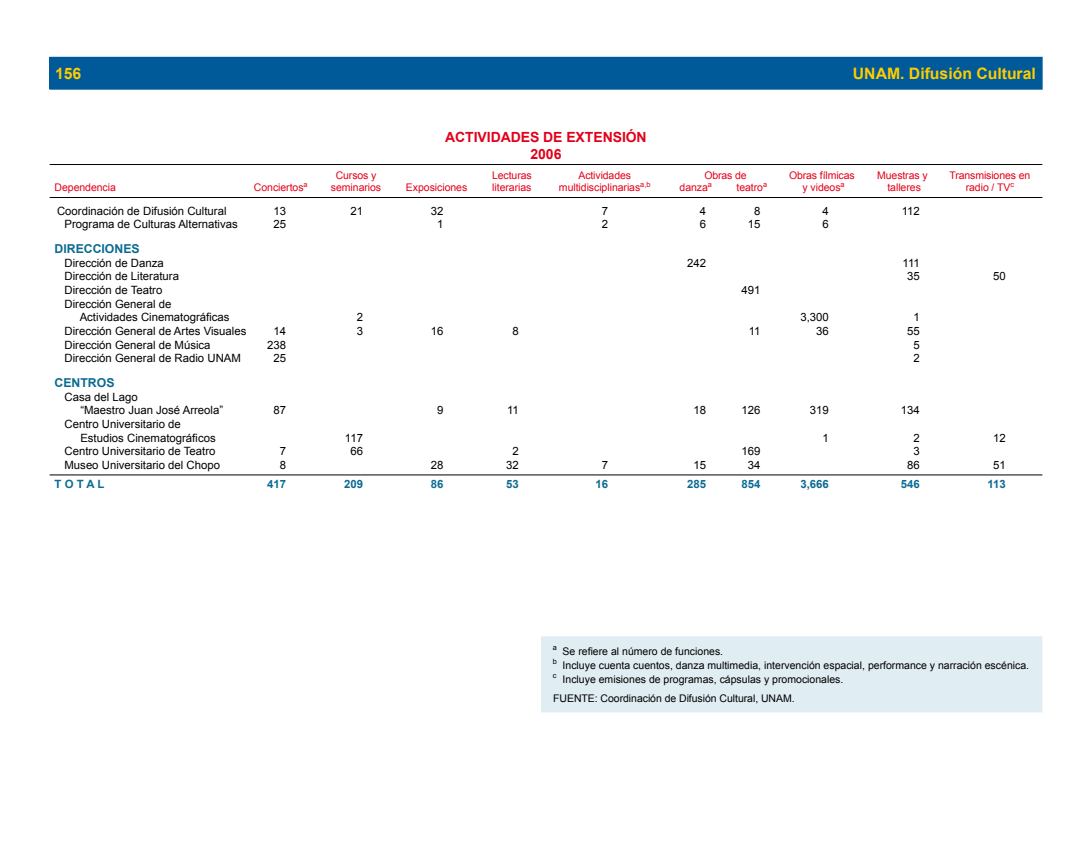
<style>
.page{position:relative;width:1092px;height:844px;background:#fff}
.page>*{position:absolute;margin:0;border:0;box-sizing:border-box;transform-origin:0 0}
.t1{font:700 15.75px "Arial";color:#fecc00}
.t2{font:700 14px/16.8px "Arial";letter-spacing:-.005em;color:#e2001a;text-align:center}
.t3{font:700 12.25px "Arial";color:#0b6b91}
.t4{font:11.38px/13.7px "Arial";color:#000}
.t5{font:700 11.38px "Arial";color:#0b6b91}
.t6{font:10.5px/14.2px "Arial";color:#000}
.t7{font:10.5px "Arial";letter-spacing:-.005em;color:#e2001a}
.t8{font:7.35px "Arial";color:#e2001a}
</style>
<div class="page">
<div style="left:50px;top:57px;width:992px;height:32px;background:#005998"></div>
<div style="left:542px;top:637px;width:499px;height:74px;background:#e0edf3"></div>
<div style="left:541px;top:636px;width:501px;height:76px;border:2px solid #e0edf3"></div>
<hr style="left:50px;top:164px;width:992px;height:1px;background:#000">
<hr style="left:50px;top:197px;width:992px;height:1px;background:#000">
<hr style="left:50px;top:474px;width:992px;height:1px;background:#000">
<h1 class="t1" style="left:55px;top:65px;width:28px">156</h1>
<h1 class="t1" style="left:852px;top:65px;width:184px">UNAM. Difusión Cultural</h1>
<p class="t2" style="left:445px;top:128px;width:203px">ACTIVIDADES DE EXTENSIÓN<br>2006</p>
<p class="t7" style="left:336px;top:169px;width:42px">Cursos y</p>
<p class="t7" style="left:492px;top:169px;width:41px">Lecturas</p>
<p class="t7" style="left:578px;top:169px;width:54px">Actividades</p>
<p class="t7" style="left:704px;top:169px;width:44px">Obras de</p>
<p class="t7" style="left:789px;top:169px;width:67px">Obras fílmicas</p>
<p class="t7" style="left:877px;top:169px;width:52px">Muestras y</p>
<p class="t7" style="left:949px;top:169px;width:82px">Transmisiones en</p>
<p class="t7" style="left:55px;top:182px;width:63px">Dependencia</p>
<p class="t7" style="left:254px;top:182px;width:51px">Conciertos</p>
<p class="t8" style="left:303px;top:180px;width:6px">a</p>
<p class="t7" style="left:331px;top:182px;width:52px">seminarios</p>
<p class="t7" style="left:406px;top:182px;width:63px">Exposiciones</p>
<p class="t7" style="left:492px;top:182px;width:41px">literarias</p>
<p class="t7" style="left:559px;top:182px;width:93px">multidisciplinarias<sup>a,b</sup></p>
<p class="t7" style="left:679px;top:182px;width:34px">danza<sup>a</sup></p>
<p class="t7" style="left:736px;top:182px;width:32px">teatro<sup>a</sup></p>
<p class="t7" style="left:802px;top:182px;width:44px">y videos<sup>a</sup></p>
<p class="t7" style="left:887px;top:182px;width:35px">talleres</p>
<p class="t7" style="left:965px;top:182px;width:50px">radio / TV<sup>c</sup></p>
<p class="t4" style="left:57px;top:204px;width:171px">Coordinación de Difusión Cultural</p>
<p class="t4" style="left:273px;top:204px;width:14px">13</p>
<p class="t4" style="left:350px;top:204px;width:14px">21</p>
<p class="t4" style="left:431px;top:204px;width:14px">32</p>
<p class="t4" style="left:602px;top:204px;width:8px">7</p>
<p class="t4" style="left:700px;top:204px;width:8px">4</p>
<p class="t4" style="left:754px;top:204px;width:8px">8</p>
<p class="t4" style="left:822px;top:204px;width:8px">4</p>
<p class="t4" style="left:901px;top:204px;width:20px">112</p>
<p class="t4" style="left:64px;top:217px;width:175px">Programa de Culturas Alternativas</p>
<p class="t4" style="left:273px;top:217px;width:14px">25</p>
<p class="t4" style="left:437px;top:217px;width:8px">1</p>
<p class="t4" style="left:602px;top:217px;width:8px">2</p>
<p class="t4" style="left:700px;top:217px;width:8px">6</p>
<p class="t4" style="left:747px;top:217px;width:14px">15</p>
<p class="t4" style="left:822px;top:217px;width:8px">6</p>
<p class="t3" style="left:55px;top:242px;width:87px">DIRECCIONES</p>
<p class="t4" style="left:64px;top:256px;width:101px">Dirección de Danza</p>
<p class="t4" style="left:687px;top:256px;width:20px">242</p>
<p class="t4" style="left:902px;top:256px;width:19px">111</p>
<p class="t4" style="left:64px;top:269px;width:116px">Dirección de Literatura</p>
<p class="t4" style="left:907px;top:269px;width:14px">35</p>
<p class="t4" style="left:992px;top:269px;width:14px">50</p>
<p class="t4" style="left:64px;top:283px;width:99px">Dirección de Teatro</p>
<p class="t4" style="left:741px;top:283px;width:20px">491</p>
<p class="t4" style="left:80px;top:297px;width:151px;text-indent:-15px">Dirección General de<br>Actividades Cinematográficas</p>
<p class="t4" style="left:357px;top:310px;width:8px">2</p>
<p class="t4" style="left:800px;top:310px;width:30px">3,300</p>
<p class="t4" style="left:913px;top:310px;width:8px">1</p>
<p class="t4" style="left:64px;top:324px;width:183px">Dirección General de Artes Visuales</p>
<p class="t4" style="left:273px;top:324px;width:14px">14</p>
<p class="t4" style="left:357px;top:324px;width:8px">3</p>
<p class="t4" style="left:431px;top:324px;width:14px">16</p>
<p class="t4" style="left:512px;top:324px;width:8px">8</p>
<p class="t4" style="left:748px;top:324px;width:13px">11</p>
<p class="t4" style="left:816px;top:324px;width:14px">36</p>
<p class="t4" style="left:907px;top:324px;width:14px">55</p>
<p class="t4" style="left:64px;top:338px;width:148px">Dirección General de Música</p>
<p class="t4" style="left:267px;top:338px;width:20px">238</p>
<p class="t4" style="left:913px;top:338px;width:8px">5</p>
<p class="t4" style="left:64px;top:351px;width:178px">Dirección General de Radio UNAM</p>
<p class="t4" style="left:273px;top:351px;width:14px">25</p>
<p class="t4" style="left:913px;top:351px;width:8px">2</p>
<p class="t3" style="left:55px;top:375px;width:61px">CENTROS</p>
<p class="t4" style="left:80px;top:389px;width:144px;text-indent:-16px">Casa del Lago<br>“Maestro Juan José Arreola”</p>
<p class="t4" style="left:273px;top:403px;width:14px">87</p>
<p class="t4" style="left:437px;top:403px;width:8px">9</p>
<p class="t4" style="left:507px;top:403px;width:13px">11</p>
<p class="t4" style="left:693px;top:403px;width:14px">18</p>
<p class="t4" style="left:741px;top:403px;width:20px">126</p>
<p class="t4" style="left:809px;top:403px;width:20px">319</p>
<p class="t4" style="left:900px;top:403px;width:20px">134</p>
<p class="t4" style="left:80px;top:417px;width:137px;text-indent:-16px">Centro Universitario de<br>Estudios Cinematográficos</p>
<p class="t4" style="left:345px;top:430px;width:20px">117</p>
<p class="t4" style="left:822px;top:430px;width:8px">1</p>
<p class="t4" style="left:913px;top:430px;width:8px">2</p>
<p class="t4" style="left:992px;top:430px;width:14px">12</p>
<p class="t4" style="left:64px;top:444px;width:152px">Centro Universitario de Teatro</p>
<p class="t4" style="left:280px;top:444px;width:8px">7</p>
<p class="t4" style="left:350px;top:444px;width:14px">66</p>
<p class="t4" style="left:512px;top:444px;width:8px">2</p>
<p class="t4" style="left:741px;top:444px;width:20px">169</p>
<p class="t4" style="left:913px;top:444px;width:8px">3</p>
<p class="t4" style="left:64px;top:458px;width:157px">Museo Universitario del Chopo</p>
<p class="t4" style="left:280px;top:458px;width:8px">8</p>
<p class="t4" style="left:431px;top:458px;width:14px">28</p>
<p class="t4" style="left:506px;top:458px;width:14px">32</p>
<p class="t4" style="left:602px;top:458px;width:8px">7</p>
<p class="t4" style="left:693px;top:458px;width:14px">15</p>
<p class="t4" style="left:747px;top:458px;width:14px">34</p>
<p class="t4" style="left:907px;top:458px;width:14px">86</p>
<p class="t4" style="left:992px;top:458px;width:14px">51</p>
<p class="t5" style="left:55px;top:477px;width:51px">T O T A L</p>
<p class="t5" style="left:267px;top:477px;width:20px">417</p>
<p class="t5" style="left:344px;top:477px;width:20px">209</p>
<p class="t5" style="left:431px;top:477px;width:14px">86</p>
<p class="t5" style="left:506px;top:477px;width:14px">53</p>
<p class="t5" style="left:595px;top:477px;width:14px">16</p>
<p class="t5" style="left:687px;top:477px;width:20px">285</p>
<p class="t5" style="left:741px;top:477px;width:20px">854</p>
<p class="t5" style="left:800px;top:477px;width:30px">3,666</p>
<p class="t5" style="left:900px;top:477px;width:20px">546</p>
<p class="t5" style="left:987px;top:477px;width:20px">113</p>
<p class="t6" style="left:552px;top:643px;width:478px"><sup>a</sup> Se refiere al número de funciones.<br><sup>b</sup> Incluye cuenta cuentos, danza multimedia, intervención espacial, performance y narración escénica. <sup>c</sup> Incluye emisiones de programas, cápsulas y promocionales.</p>
<p class="t6" style="left:553px;top:690px;width:243px">FUENTE: Coordinación de Difusión Cultural, UNAM.</p>
</div>
